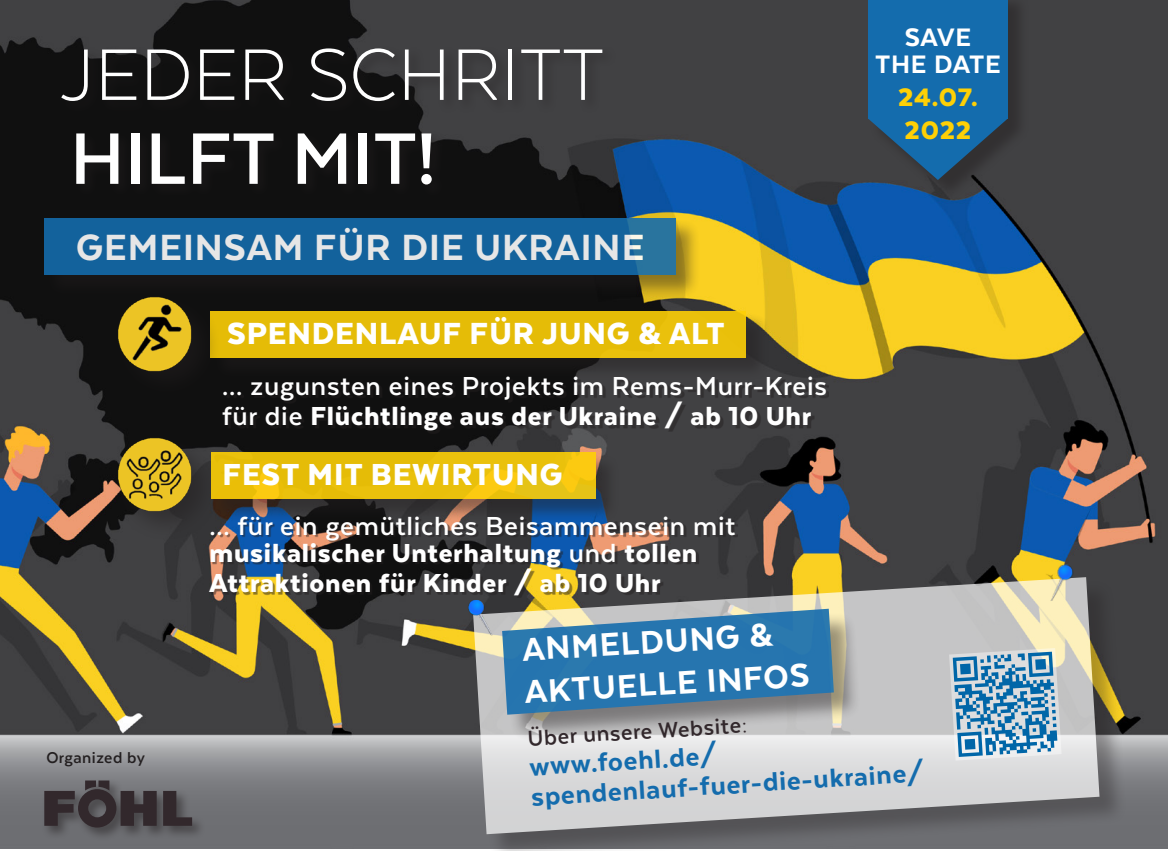
<style>
.page{position:relative;width:1168px;height:851px;background:#fff}
.page>*{position:absolute;margin:0;border:0;box-sizing:border-box;transform-origin:0 0}
.HEADLINE_Innenseiten{font:300 84px "Texta";color:#fff}
.HEADLINE_Innenseiten-2{font:700 84px "Texta";color:#fff}
.t1{font:800 42px "Texta";letter-spacing:.025em;color:#fff}
.t2{font:800 37.5px/42.3px "Texta";color:#fff}
.t3{font:900 35.1px "Texta";letter-spacing:.025em;color:#fff}
.t4{font:700 30px/30.3px "Texta";letter-spacing:.025em;color:#fff}
.t5{font:800 30px/29.1px "Texta";color:#146cad}
.t6{font:900 30px "Texta";letter-spacing:.025em;color:#fff}
.t7{font:800 29.1px "Texta";letter-spacing:.02em;color:#fff}
.t8{font:900 29.1px "Texta";letter-spacing:.025em;color:#fed006}
.t9{font:700 24.9px "Texta";color:#32282c}
.t10{font:700 18px "Texta";letter-spacing:.025em;color:#231f20}
.s1{font-weight:900}
</style>
<div class="page">
<img style="left:0;top:0;width:1168px;height:848px">
<div style="left:59px;top:45px;width:559px;height:155px;background:#231f20;opacity:.5"></div>
<div style="left:870px;top:0;width:160px;height:201px;background:#231f20;opacity:.5"></div>
<div style="left:868px;top:0;width:139px;height:119px;background:#146cad"></div>
<svg style="left:868px;top:119px;width:139px;height:61px;background:#275374"></svg>
<div style="left:42px;top:778px;width:164px;height:62px;background:#231f20;opacity:.5"></div>
<svg style="left:44px;top:780px;width:148px;height:47px;background:#4d484c"></svg>
<div style="left:44px;top:218px;width:656px;height:80px;background:#231f20;opacity:.49"></div>
<div style="left:44px;top:218px;width:632px;height:56px;background:#13629c"></div>
<div style="left:212px;top:313px;width:558px;height:68px;background:#231f20;opacity:.5"></div>
<div style="left:210px;top:311px;width:535px;height:46px;background:#e5bc07"></div>
<div style="left:112px;top:292px;width:109px;height:108px;background:#231f20;opacity:.5"></div>
<img style="left:116px;top:295px;width:75px;height:77px">
<div style="left:225px;top:379px;width:603px;height:54px;background:#231f20;opacity:.5"></div>
<div style="left:112px;top:432px;width:109px;height:108px;background:#231f20;opacity:.5"></div>
<img style="left:116px;top:436px;width:77px;height:76px">
<div style="left:475px;top:580px;width:651px;height:270px;background:#231f20;opacity:.5"></div>
<svg style="left:473px;top:577px;width:626px;height:257px;background:#bcbbb6"></svg>
<div style="left:504px;top:611px;width:358px;height:131px;background:#231f20;opacity:.5"></div>
<svg style="left:502px;top:608px;width:332px;height:106px;background:#4581ac"></svg>
<svg style="left:949px;top:648px;width:112px;height:112px;background:#85aec8"></svg>
<img style="left:463px;top:599px;width:35px;height:36px">
<img style="left:1043px;top:563px;width:38px;height:38px">
<div style="left:212px;top:453px;width:407px;height:70px;background:#231f20;opacity:.5"></div>
<svg style="left:210px;top:452px;width:385px;height:46px;background:#e9c00b"></svg>
<div style="left:211px;top:518px;width:527px;height:79px;background:#231f20;opacity:.5"></div>
<p class="HEADLINE_Innenseiten" style="left:60px;top:31px;width:546px">JEDER SCHRITT</p>
<p class="HEADLINE_Innenseiten-2" style="left:70px;top:115px;width:367px">HILFT MIT!</p>
<h2 class="t1" style="left:76px;top:225px;width:569px">GEMEINSAM FÜR DIE UKRAINE</h2>
<p class="t3" style="left:227px;top:315px;width:499px">SPENDENLAUF FÜR JUNG &amp; ALT</p>
<p class="t4" style="left:222px;top:370px;width:606px">... zugunsten eines Projekts im Rems-Murr-Kreis für die <span class="s1">Flüchtlinge aus der Ukraine / ab 10 Uhr</span></p>
<p class="t3" style="left:222px;top:456px;width:341px">FEST MIT BEWIRTUNG</p>
<p class="t4" style="left:209px;top:512px;width:527px;line-height:27px">... für ein gemütliches Beisammensein mit <span class="s1">musikalischer Unterhaltung</span> und <span class="s1">tollen</span></p>
<p class="t6" style="left:209px;top:567px;width:453px">Attraktionen für Kinder / ab 10 Uhr</p>
<p class="t7" style="left:904px;top:22px;width:68px">SAVE</p>
<p class="t7" style="left:875px;top:49px;width:127px">THE DATE</p>
<p class="t8" style="left:898px;top:82px;width:81px">24.07.</p>
<p class="t8" style="left:904px;top:115px;width:68px">2022</p>
<p class="t10" style="left:46px;top:748px;width:100px">Organized by</p>
<p class="t2" style="left:521px;top:627px;width:287px;rotate:-3deg">ANMELDUNG &amp;<br>AKTUELLE INFOS</p>
<p class="t9" style="left:527px;top:724px;width:221px;rotate:-3deg">Über unsere Website:</p>
<p class="t5" style="left:529px;top:750px;width:396px;rotate:-3deg">www.foehl.de/ spendenlauf-fuer-die-ukraine/</p>
</div>
